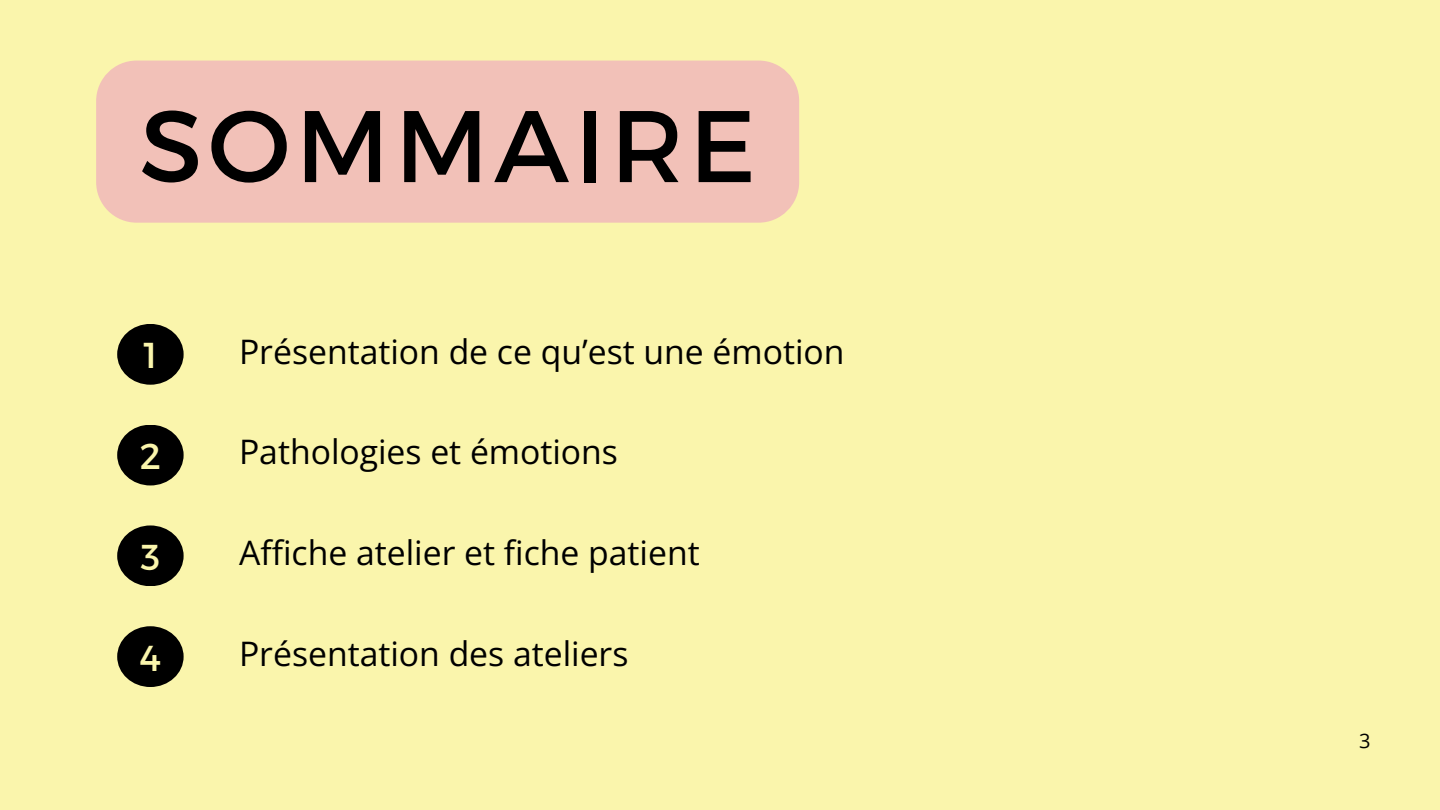
<style>
.page{position:relative;width:1440px;height:810px;background:#faf5ac}
.page>*{position:absolute;margin:0;border:0;box-sizing:border-box;transform-origin:0 0}
.t1{font:101.5px "Montserrat";letter-spacing:.055em;color:#000}
.t2{font:36px "Montserrat";color:#faf5ac}
.t3{font:33.8px "Open Sans";color:#000}
.t4{font:20px "Open Sans";color:#000}
</style>
<div class="page">
<div style="left:96px;top:61px;width:703px;height:162px;background:#f2c1b8"></div>
<div style="left:117px;top:324px;width:67px;height:61px;background:#000;border-radius:50%"></div>
<div style="left:117px;top:425px;width:67px;height:60px;background:#000;border-radius:50%"></div>
<div style="left:117px;top:626px;width:67px;height:61px;background:#000;border-radius:50%"></div>
<div style="left:117px;top:525px;width:67px;height:61px;background:#000;border-radius:50%"></div>
<h1 class="t1" style="left:139px;top:80px;width:618px">SOMMAIRE</h1>
<p class="t2" style="left:143px;top:332px;width:15px">1</p>
<p class="t3" style="left:239px;top:327px;width:607px">Présentation de ce qu’est une émotion</p>
<p class="t2" style="left:140px;top:433px;width:23px">2</p>
<p class="t3" style="left:239px;top:428px;width:381px">Pathologies et émotions</p>
<p class="t2" style="left:141px;top:534px;width:21px">3</p>
<p class="t3" style="left:239px;top:529px;width:462px">Affiche atelier et fiche patient</p>
<p class="t2" style="left:140px;top:634px;width:23px">4</p>
<p class="t3" style="left:239px;top:630px;width:391px">Présentation des ateliers</p>
<p class="t4" style="left:1359px;top:727px;width:13px">3</p>
</div>
